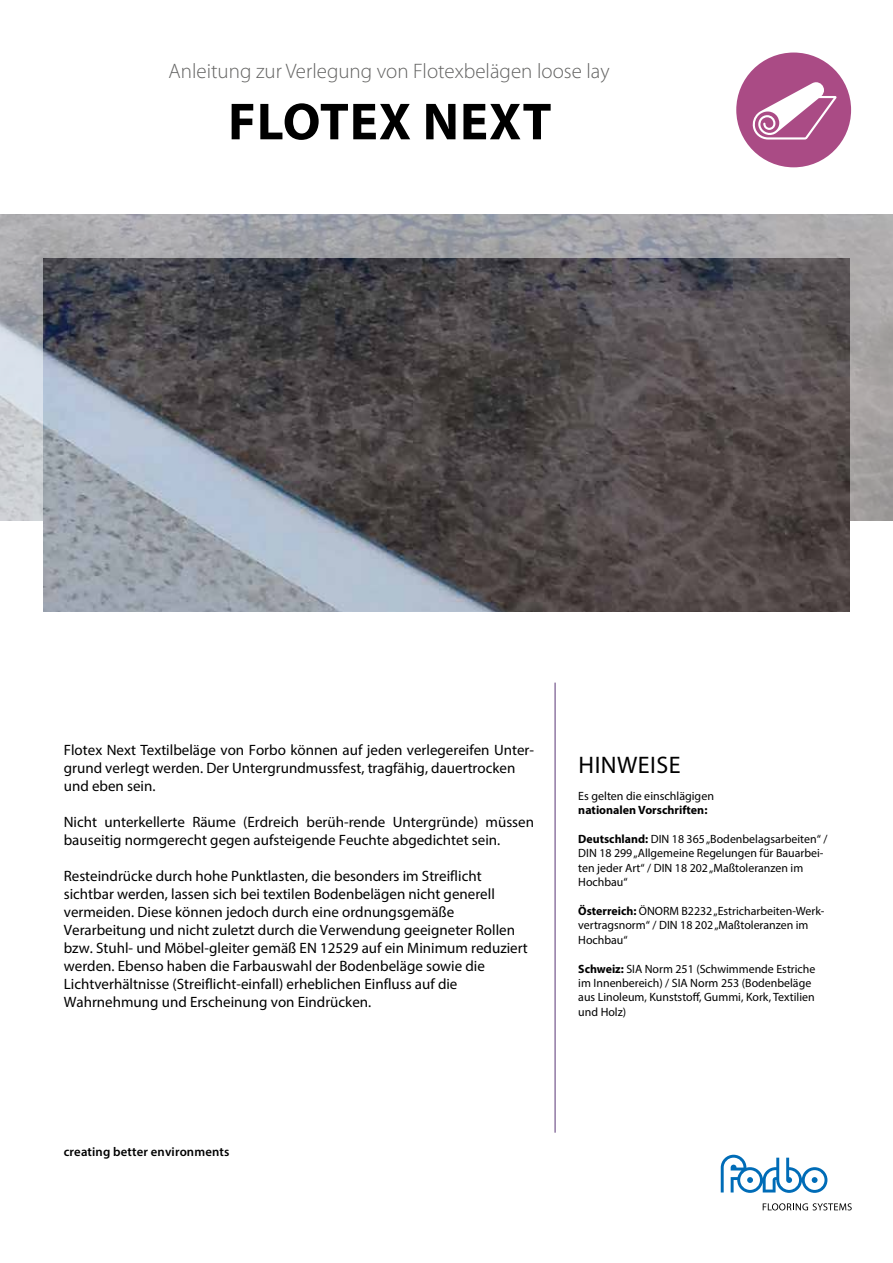
<style>
.page{position:relative;width:893px;height:1263px;background:#fff}
.page>*{position:absolute;margin:0;border:0;box-sizing:border-box;transform-origin:0 0}
.t1{font:700 52.5px "Myriad Pro";letter-spacing:.02em;color:#000}
.t2{font:24px "Myriad Pro";letter-spacing:.02em;color:#000}
.t3{font:300 21px "Myriad Pro";color:#636362}
.t4{font:15px/18px "Myriad Pro";color:#000}
.t5{font:600 12.75px "Myriad Pro";letter-spacing:.01em;color:#000}
.t6{font:12px/14.4px "Myriad Pro";color:#000}
.t7{font:700 12px "Myriad Pro";color:#000}
.s1{font-weight:700}
</style>
<div class="page">
<svg style="left:763px;top:1203px;width:89px;height:7px"></svg>
<svg style="left:721px;top:1155px;width:106px;height:38px"></svg>
<div style="left:736px;top:53px;width:115px;height:114px;background:#aa4b85;border-radius:50%"></div>
<svg style="left:753px;top:82px;width:83px;height:58px"></svg>
<hr style="left:554px;top:683px;width:2px;height:450px;background:#9179a4">
<img style="left:0;top:215px;width:893px;height:306px">
<img style="left:44px;top:258px;width:805px;height:354px">
<h3 class="t3" style="left:169px;top:59px;width:442px">Anleitung zur Verlegung von Flotexbelägen loose lay</h3>
<h1 class="t1" style="left:228px;top:87px;width:325px">FLOTEX NEXT</h1>
<p class="t4" style="left:64px;top:740px;width:472px">Flotex Next Textilbeläge von Forbo können auf jeden verlegereifen Unter&shy;grund verlegt werden. Der Untergrundmussfest, tragfähig, dauertrocken und eben sein.</p>
<p class="t4" style="left:64px;top:812px;width:472px">Nicht unterkellerte Räume (Erdreich berüh-rende Untergründe) müssen bauseitig normgerecht gegen aufsteigende Feuchte abgedichtet sein.</p>
<p class="t4" style="left:64px;top:866px;width:465px">Resteindrücke durch hohe Punktlasten, die besonders im Streiflicht sichtbar werden, lassen sich bei textilen Bodenbelägen nicht generell vermeiden. Diese können jedoch durch eine ordnungsgemäße Verarbeitung und nicht zuletzt durch die Verwendung geeigneter Rollen bzw. Stuhl- und Möbel-gleiter gemäß EN 12529 auf ein Minimum reduziert werden. Ebenso haben die Farbauswahl der Bodenbeläge sowie die Lichtverhältnisse (Streiflicht-einfall) erheblichen Einfluss auf die Wahrnehmung und Erscheinung von Eindrücken.</p>
<h2 class="t2" style="left:579px;top:750px;width:104px">HINWEISE</h2>
<p class="t6" style="left:578px;top:788px;width:137px">Es gelten die einschlägigen</p>
<p class="t7" style="left:578px;top:802px;width:131px">nationalen Vorschriften:</p>
<p class="t6" style="left:578px;top:831px;width:251px"><span class="s1">Deutschland:</span> DIN 18 365 „Bodenbelagsarbeiten“ / DIN 18 299 „Allgemeine Regelungen für Bauarbei&shy;ten jeder Art“ / DIN 18 202 „Maßtoleranzen im Hochbau“</p>
<p class="t6" style="left:578px;top:903px;width:248px"><span class="s1">Österreich:</span> ÖNORM B2232 „Estricharbeiten-Werk&shy;vertragsnorm“ / DIN 18 202 „Maßtoleranzen im<br>Hochbau“</p>
<p class="t6" style="left:578px;top:961px;width:239px"><span class="s1">Schweiz:</span> SIA Norm 251 (Schwimmende Estriche im Innenbereich) / SIA Norm 253 (Bodenbeläge aus Linoleum, Kunststoff, Gummi, Kork, Textilien und Holz)</p>
<p class="t5" style="left:64px;top:1144px;width:167px">creating better environments</p>
</div>
